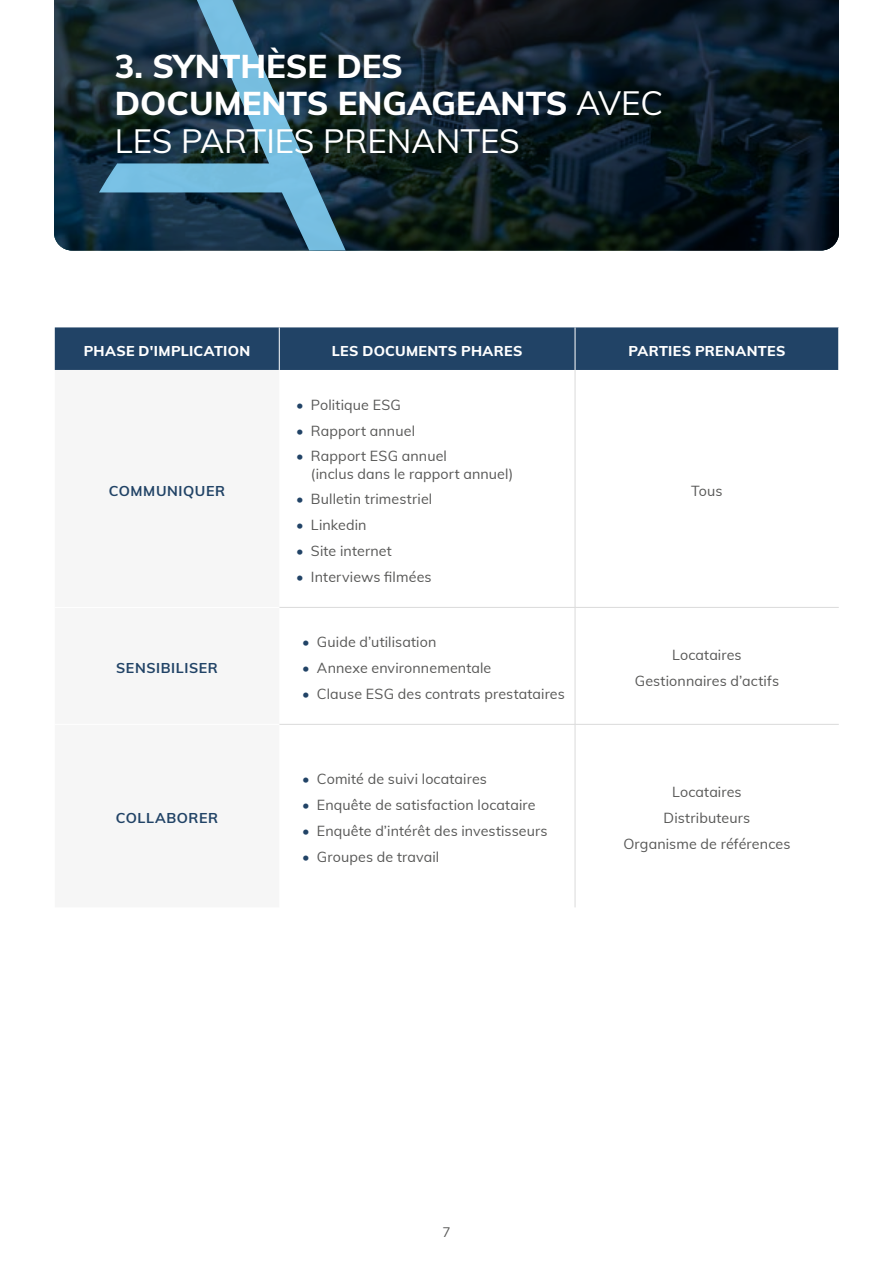
<style>
.page{position:relative;width:893px;height:1263px;background:#fff}
.page>*{position:absolute;margin:0;border:0;box-sizing:border-box;transform-origin:0 0}
.t1{font:800 33px "Muli";color:#fff}
.t2{font:33px "Muli";color:#fff}
.t3{font:14.25px/25.8px "Muli";letter-spacing:.01em;color:#575756;text-align:center}
.t4{font:800 14.25px "Muli";letter-spacing:.02em;color:#fff}
.t5{font:700 14.25px "Muli";letter-spacing:.04em;color:#214366}
.t6{font:13.5px "Muli";color:#575756}
.s1{font-weight:400}
.s2{font-weight:800;color:#214366}
</style>
<div class="page">
<svg style="left:54px;top:0;width:785px;height:250px;background:#0d1d26"></svg>
<svg style="left:99px;top:0;width:247px;height:250px;background:#2b4e60"></svg>
<div style="left:55px;top:327px;width:783px;height:43px;background:#214366"></div>
<hr style="left:575px;top:370px;width:1px;height:237px;background:#dadada">
<hr style="left:279px;top:607px;width:296px;height:1px;background:#dadada">
<hr style="left:575px;top:607px;width:264px;height:1px;background:#dadada">
<hr style="left:575px;top:608px;width:1px;height:116px;background:#dadada">
<hr style="left:279px;top:724px;width:296px;height:1px;background:#dadada">
<hr style="left:575px;top:724px;width:264px;height:1px;background:#dadada">
<hr style="left:575px;top:724px;width:1px;height:183px;background:#dadada">
<hr style="left:279px;top:327px;width:1px;height:43px;background:#fff">
<hr style="left:575px;top:327px;width:1px;height:43px;background:#fff">
<p class="t1" style="left:115px;top:42px;width:290px">3. SYNTHÈSE DES</p>
<p class="t1" style="left:115px;top:79px;width:550px">DOCUMENTS ENGAGEANTS <span class="s1">AVEC</span></p>
<p class="t2" style="left:115px;top:117px;width:407px">LES PARTIES PRENANTES</p>
<p class="t4" style="left:84px;top:340px;width:168px">PHASE D'IMPLICATION</p>
<p class="t4" style="left:332px;top:340px;width:192px">LES DOCUMENTS PHARES</p>
<p class="t4" style="left:628px;top:340px;width:158px">PARTIES PRENANTES</p>
<p class="t5" style="left:109px;top:480px;width:118px">COMMUNIQUER</p>
<p class="t5" style="left:116px;top:657px;width:103px">SENSIBILISER</p>
<p class="t5" style="left:116px;top:807px;width:104px">COLLABORER</p>
<p class="t3" style="left:296px;top:391px;width:106px"><span class="s2">•</span> Politique ESG</p>
<p class="t3" style="left:296px;top:417px;width:120px"><span class="s2">•</span> Rapport annuel</p>
<p class="t3" style="left:311px;top:447px;width:204px;line-height:17.2px;text-align:left;text-indent:-15px"><span class="s2">•</span> Rapport ESG annuel<br>(inclus dans le rapport annuel)</p>
<p class="t3" style="left:296px;top:486px;width:138px"><span class="s2">•</span> Bulletin trimestriel</p>
<p class="t3" style="left:296px;top:511px;width:72px"><span class="s2">•</span> Linkedin</p>
<p class="t3" style="left:296px;top:537px;width:97px"><span class="s2">•</span> Site internet</p>
<p class="t3" style="left:296px;top:563px;width:137px"><span class="s2">•</span> Interviews filmées</p>
<p class="t3" style="left:302px;top:628px;width:136px"><span class="s2">•</span> Guide d’utilisation</p>
<p class="t3" style="left:302px;top:654px;width:191px"><span class="s2">•</span> Annexe environnementale</p>
<p class="t3" style="left:302px;top:680px;width:264px"><span class="s2">•</span> Clause ESG des contrats prestataires</p>
<p class="t3" style="left:302px;top:766px;width:186px"><span class="s2">•</span> Comité de suivi locataires</p>
<p class="t3" style="left:302px;top:791px;width:235px"><span class="s2">•</span> Enquête de satisfaction locataire</p>
<p class="t3" style="left:302px;top:817px;width:247px"><span class="s2">•</span> Enquête d’intérêt des investisseurs</p>
<p class="t3" style="left:302px;top:843px;width:139px"><span class="s2">•</span> Groupes de travail</p>
<p class="t3" style="left:691px;top:477px;width:33px">Tous</p>
<p class="t3" style="left:635px;top:641px;width:146px">Locataires<br>Gestionnaires d’actifs</p>
<p class="t3" style="left:623px;top:778px;width:168px">Locataires<br>Distributeurs<br>Organisme de références</p>
<p class="t6" style="left:442px;top:1222px;width:10px">7</p>
</div>
